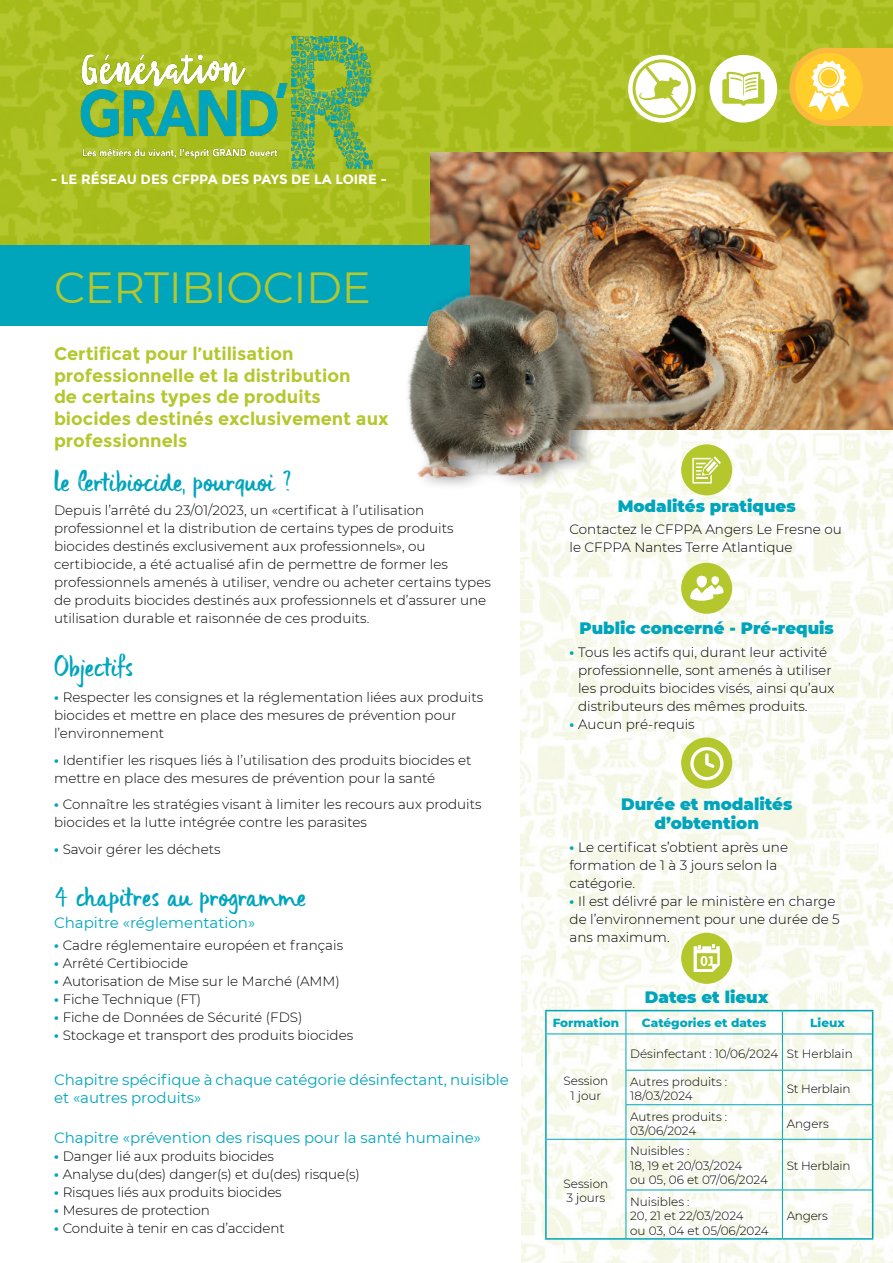
<style>
.page{position:relative;width:893px;height:1263px;background:#fff}
.page>*{position:absolute;margin:0;border:0;box-sizing:border-box;transform-origin:0 0}
.t1{font:43.5px "Montserrat";letter-spacing:-.01em;color:#b4c72d}
.t2{font:30px "DK Uncle Edward";letter-spacing:-.025em;color:#00a5bc}
.t3{font:700 18px/21.6px "Montserrat";color:#b4c72d}
.t4{font:900 16.5px/19.8px "Montserrat";color:#00a5bc;text-align:center}
.t5{font:15px/18px "Montserrat";color:#00a6bc}
.t6{font:300 13.5px/18px "Montserrat";color:#000}
.t7{font:700 13.5px "Montserrat";color:#fff}
.t8{font:300 12px/14.4px "Montserrat";color:#000}
.t9{font:800 12px "Montserrat";color:#00a6bc}
.t10{font:300 12px "Montserrat";letter-spacing:-.02em;color:#000}
.s1{font-weight:900;color:#00a5bc}
.s2{font-family:"Sweet Pea";font-size:25.5px}
</style>
<div class="page">
<img style="left:0;top:0;width:893px;height:245px">
<img style="left:520px;top:429px;width:373px;height:468px">
<img style="left:522px;top:898px;width:371px;height:365px">
<div style="left:681px;top:563px;width:51px;height:51px;background:#b4c72d;border-radius:50%"></div>
<div style="left:697px;top:576px;width:10px;height:12px;background:#fff;border-radius:5px"></div>
<div style="left:711px;top:576px;width:8px;height:9px;background:#fff;border-radius:4px"></div>
<svg style="left:690px;top:585px;width:33px;height:16px"></svg>
<div style="left:710px;top:55px;width:67px;height:68px;background:#fff;border-radius:50%"></div>
<svg style="left:628px;top:55px;width:68px;height:68px"></svg>
<div style="left:681px;top:737px;width:51px;height:51px;background:#b4c72d;border-radius:50%"></div>
<svg style="left:690px;top:747px;width:33px;height:33px"></svg>
<div style="left:789px;top:48px;width:78px;height:78px;background:#fab83d;border-radius:50%"></div>
<div style="left:829px;top:48px;width:64px;height:78px;background:#fab83d"></div>
<div style="left:795px;top:53px;width:68px;height:67px;background:#ffce2b;border-radius:50%"></div>
<svg style="left:808px;top:61px;width:41px;height:52px"></svg>
<svg style="left:631px;top:58px;width:62px;height:62px"></svg>
<svg style="left:722px;top:72px;width:42px;height:34px"></svg>
<img style="left:431px;top:152px;width:462px;height:277px">
<div style="left:0;top:245px;width:469px;height:80px;background:#00a5bc"></div>
<hr style="left:545px;top:1010px;width:81px;height:1px;background:#00a5bc">
<hr style="left:545px;top:1011px;width:2px;height:23px;background:#00a5bc">
<hr style="left:626px;top:1010px;width:156px;height:1px;background:#00a5bc">
<hr style="left:782px;top:1010px;width:91px;height:1px;background:#00a5bc">
<svg style="left:872px;top:1011px;width:1px;height:23px"></svg>
<hr style="left:545px;top:1034px;width:2px;height:36px;background:#00a5bc">
<hr style="left:545px;top:1070px;width:2px;height:35px;background:#00a5bc">
<hr style="left:545px;top:1105px;width:2px;height:34px;background:#00a5bc">
<hr style="left:872px;top:1034px;width:1px;height:36px;background:#00a5bc">
<hr style="left:872px;top:1070px;width:1px;height:35px;background:#00a5bc">
<hr style="left:872px;top:1105px;width:1px;height:34px;background:#00a5bc">
<hr style="left:545px;top:1139px;width:2px;height:51px;background:#00a5bc">
<hr style="left:545px;top:1190px;width:2px;height:48px;background:#00a5bc">
<hr style="left:545px;top:1238px;width:81px;height:2px;background:#00a5bc">
<hr style="left:872px;top:1139px;width:1px;height:51px;background:#00a5bc">
<hr style="left:872px;top:1190px;width:1px;height:48px;background:#00a5bc">
<hr style="left:626px;top:1238px;width:156px;height:2px;background:#00a5bc">
<hr style="left:782px;top:1238px;width:91px;height:2px;background:#00a5bc">
<svg style="left:626px;top:1011px;width:1px;height:22px"></svg>
<svg style="left:782px;top:1011px;width:1px;height:22px"></svg>
<hr style="left:547px;top:1033px;width:79px;height:1px;background:#00a5bc">
<hr style="left:626px;top:1033px;width:156px;height:1px;background:#00a5bc">
<hr style="left:626px;top:1034px;width:1px;height:36px;background:#00a5bc">
<hr style="left:782px;top:1033px;width:90px;height:1px;background:#00a5bc">
<hr style="left:782px;top:1034px;width:1px;height:36px;background:#00a5bc">
<hr style="left:626px;top:1070px;width:156px;height:1px;background:#00a5bc">
<hr style="left:626px;top:1070px;width:1px;height:34px;background:#00a5bc">
<hr style="left:782px;top:1070px;width:90px;height:1px;background:#00a5bc">
<hr style="left:782px;top:1070px;width:1px;height:34px;background:#00a5bc">
<hr style="left:626px;top:1104px;width:156px;height:1px;background:#00a5bc">
<hr style="left:626px;top:1105px;width:1px;height:34px;background:#00a5bc">
<hr style="left:782px;top:1104px;width:90px;height:1px;background:#00a5bc">
<hr style="left:782px;top:1105px;width:1px;height:34px;background:#00a5bc">
<hr style="left:547px;top:1139px;width:79px;height:1px;background:#00a5bc">
<hr style="left:626px;top:1139px;width:156px;height:1px;background:#00a5bc">
<hr style="left:626px;top:1140px;width:1px;height:49px;background:#00a5bc">
<hr style="left:782px;top:1139px;width:90px;height:1px;background:#00a5bc">
<hr style="left:782px;top:1140px;width:1px;height:49px;background:#00a5bc">
<hr style="left:626px;top:1189px;width:156px;height:1px;background:#00a5bc">
<hr style="left:626px;top:1190px;width:1px;height:48px;background:#00a5bc">
<hr style="left:782px;top:1189px;width:90px;height:1px;background:#00a5bc">
<hr style="left:782px;top:1190px;width:1px;height:48px;background:#00a5bc">
<div style="left:681px;top:933px;width:51px;height:51px;background:#b4c72d;border-radius:50%"></div>
<svg style="left:694px;top:945px;width:26px;height:27px"></svg>
<img style="left:349px;top:235px;width:403px;height:270px">
<img style="left:65px;top:37px;width:316px;height:148px">
<p class="t7" style="left:51px;top:171px;width:338px">- LE RÉSEAU DES CFPPA DES PAYS DE LA LOIRE -</p>
<h1 class="t1" style="left:54px;top:258px;width:318px">CERTIBIOCIDE</h1>
<h3 class="t3" style="left:54px;top:343px;width:336px">Certificat pour l’utilisation professionnelle et la distribution<br>de certains types de produits biocides destinés exclusivement aux professionnels</h3>
<h2 class="t2" style="left:54px;top:464px;width:239px">Le Certibiocide, pourquoi ?</h2>
<p class="t6" style="left:54px;top:501px;width:438px">Depuis l’arrêté du 23/01/2023, un «certificat à l’utilisation professionnel et la distribution de certains types de produits biocides destinés exclusivement aux professionnels», ou certibiocide, a été actualisé afin de permettre de former les professionnels amenés à utiliser, vendre ou acheter certains types de produits biocides destinés aux professionnels et d’assurer une utilisation durable et raisonnée de ces produits.</p>
<h2 class="t2" style="left:54px;top:649px;width:80px">Objectifs</h2>
<p class="t6" style="left:54px;top:688px;width:431px"><span class="s1">·</span> Respecter les consignes et la réglementation liées aux produits biocides et mettre en place des mesures de prévention pour l’environnement</p>
<p class="t6" style="left:54px;top:750px;width:419px"><span class="s1">·</span> Identifier les risques liés à l’utilisation des produits biocides et mettre en place des mesures de prévention pour la santé</p>
<p class="t6" style="left:54px;top:795px;width:429px"><span class="s1">·</span> Connaître les stratégies visant à limiter les recours aux produits biocides et la lutte intégrée contre les parasites</p>
<p class="t6" style="left:54px;top:839px;width:168px"><span class="s1">·</span> Savoir gérer les déchets</p>
<h2 class="t2" style="left:54px;top:879px;width:254px"><span class="s2">4</span> chapitres au programme</h2>
<p class="t5" style="left:54px;top:913px;width:203px">Chapitre «réglementation»</p>
<p class="t6" style="left:54px;top:936px;width:301px"><span class="s1">·</span> Cadre réglementaire européen et français<br><span class="s1">·</span> Arrêté Certibiocide<br><span class="s1">·</span> Autorisation de Mise sur le Marché (AMM)<br><span class="s1">·</span> Fiche Technique (FT)<br><span class="s1">·</span> Fiche de Données de Sécurité (FDS)<br><span class="s1">·</span> Stockage et transport des produits biocides</p>
<p class="t5" style="left:54px;top:1070px;width:456px">Chapitre spécifique à chaque catégorie désinfectant, nuisible et «autres produits»</p>
<p class="t5" style="left:54px;top:1128px;width:429px">Chapitre «prévention des risques pour la santé humaine»</p>
<p class="t6" style="left:54px;top:1147px;width:307px"><span class="s1">·</span> Danger lié aux produits biocides<br><span class="s1">·</span> Analyse du(des) danger(s) et du(des) risque(s) <span class="s1">·</span> Risques liés aux produits biocides<br><span class="s1">·</span> Mesures de protection<br><span class="s1">·</span> Conduite à tenir en cas d’accident</p>
<p class="t4" style="left:618px;top:495px;width:179px">Modalités pratiques</p>
<p class="t6" style="left:570px;top:520px;width:274px">Contactez le CFPPA Angers Le Fresne ou le CFPPA Nantes Terre Atlantique</p>
<p class="t4" style="left:579px;top:618px;width:256px">Public concerné - Pré-requis</p>
<p class="t6" style="left:570px;top:642px;width:259px"><span class="s1">·</span> Tous les actifs qui, durant leur activité</p>
<p class="t6" style="left:578px;top:660px;width:255px">professionnelle, sont amenés à utiliser</p>
<p class="t6" style="left:578px;top:678px;width:258px">les produits biocides visés, ainsi qu’aux</p>
<p class="t6" style="left:578px;top:696px;width:231px">distributeurs des mêmes produits.</p>
<p class="t6" style="left:570px;top:714px;width:127px"><span class="s1">·</span> Aucun pré-requis</p>
<p class="t4" style="left:621px;top:793px;width:173px">Durée et modalités d’obtention</p>
<p class="t6" style="left:570px;top:837px;width:272px"><span class="s1">·</span> Le certificat s’obtient après une formation de 1 à 3 jours selon la catégorie.<br><span class="s1">·</span> Il est délivré par le ministère en charge de l’environnement pour une durée de 5 ans maximum.</p>
<p class="t4" style="left:645px;top:986px;width:125px">Dates et lieux</p>
<p class="t9" style="left:553px;top:1013px;width:68px">Formation</p>
<p class="t9" style="left:642px;top:1013px;width:126px">Catégories et dates</p>
<p class="t9" style="left:810px;top:1013px;width:36px">Lieux</p>
<p class="t8" style="left:564px;top:1073px;width:46px;text-align:center">Session<br>1 jour</p>
<p class="t8" style="left:564px;top:1176px;width:46px">Session<br>3 jours</p>
<p class="t8" style="left:630px;top:1046px;width:224px">Désinfectant : 10/06/2024 St Herblain</p>
<p class="t8" style="left:630px;top:1074px;width:99px">Autres produits :<br>18/03/2024</p>
<p class="t10" style="left:787px;top:1081px;width:65px">St Herblain</p>
<p class="t8" style="left:630px;top:1109px;width:99px">Autres produits :<br>03/06/2024</p>
<p class="t8" style="left:787px;top:1116px;width:44px">Angers</p>
<p class="t8" style="left:630px;top:1143px;width:139px">Nuisibles :<br>18, 19 et 20/03/2024<br>ou 05, 06 et 07/06/2024</p>
<p class="t8" style="left:630px;top:1194px;width:140px">Nuisibles :<br>20, 21 et 22/03/2024<br>ou 03, 04 et 05/06/2024</p>
<p class="t10" style="left:787px;top:1158px;width:65px">St Herblain</p>
<p class="t8" style="left:787px;top:1208px;width:43px">Angers</p>
</div>
